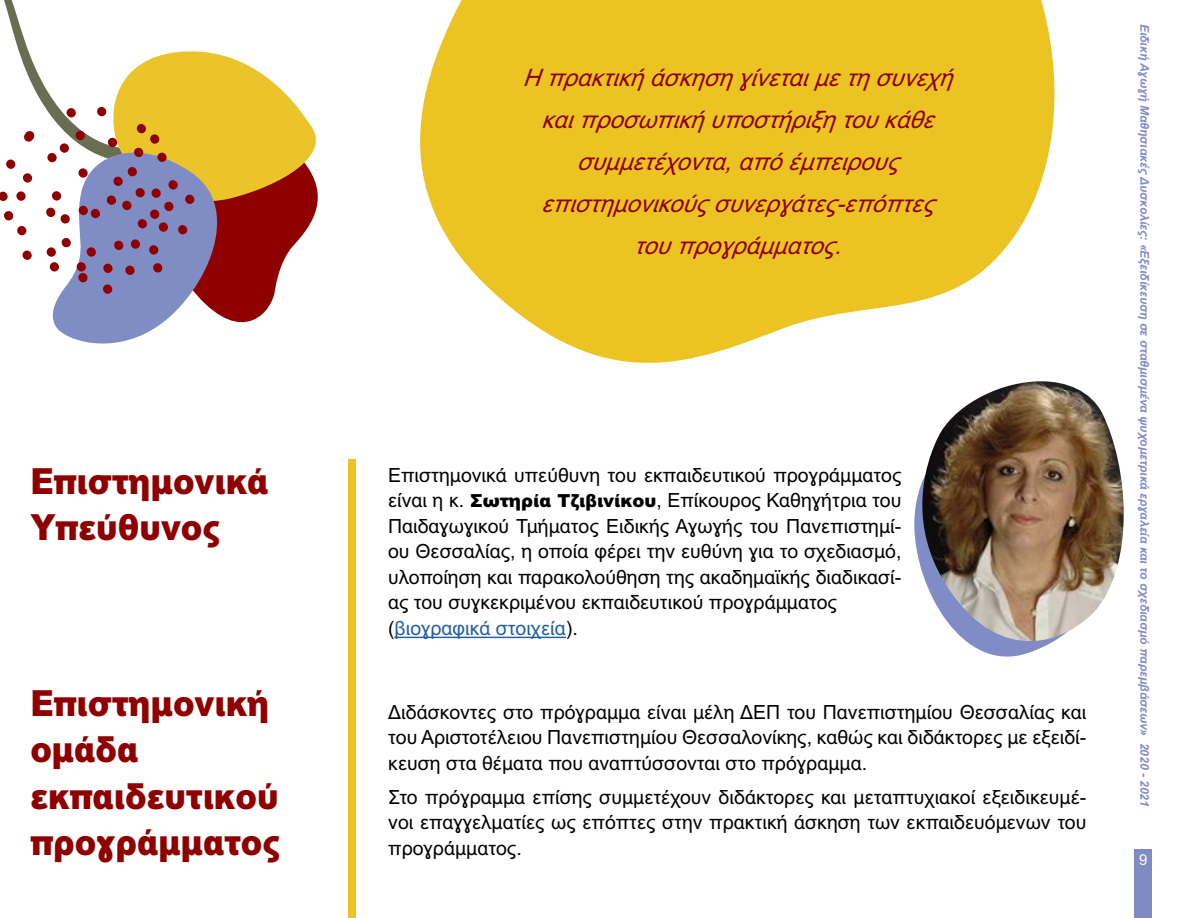
<style>
.page{position:relative;width:1188px;height:918px;background:#fff}
.page>*{position:absolute;margin:0;border:0;box-sizing:border-box;transform-origin:0 0}
.t1{font:900 36px/46.5px "IEP Sans";color:#8f0000;scale:.9 1}
.t2{font:italic 24px/42px "IEP Sans";color:#8f0000;text-align:center}
.t3{font:19.5px/25.5px "IEP Sans";color:#000101;text-align:justify}
.t4{font:15px "IEP Sans";color:#fff}
.t5{font:italic 700 12px "IEP Sans";letter-spacing:-.005em;color:#818bc5}
.s1{font-weight:900;font-size:18px}
.s2{color:#215e9e}
</style>
<div class="page">
<div style="left:1135px;top:849px;width:17px;height:69px;background:#808bc5"></div>
<svg style="left:914px;top:482px;width:140px;height:175px"></svg>
<div style="left:349px;top:459px;width:7px;height:459px;background:#ebc424"></div>
<svg style="left:0;top:0;width:318px;height:344px"></svg>
<svg style="left:420px;top:0;width:635px;height:363px;fill:#ebc424"></svg>
<hr style="left:395px;top:637px;width:171px;height:1px;background:#215e9e">
<img style="left:922px;top:381px;width:202px;height:260px">
<h1 class="t1" style="left:30px;top:458px;width:266px">Επιστημονικά<br>Υπεύθυνος</h1>
<h1 class="t1" style="left:30px;top:680px;width:279px">Επιστημονική ομάδα εκπαιδευτικού προγράμματος</h1>
<p class="t2" style="left:522px;top:57px;width:441px">Ηπρακτικήάσκησηγίνεταιμετησυνεχή καιπροσωπικήυποστήριξητουκάθε συμμετέχοντα,απόέμπειρους επιστημονικούςσυνεργάτες-επόπτες τουπρογράμματος.</p>
<p class="t3" style="left:388px;top:463px;width:515px;text-align:left">Επιστημονικά υπεύθυνη του εκπαιδευτικού προγράμματος είναι η κ. <span class="s1">Σωτηρία Τζιβινίκου</span>, Επίκουρος Καθηγήτρια του Παιδαγωγικού Τμήματος Ειδικής Αγωγής του Πανεπιστημί&shy;ου Θεσσαλίας, η οποία φέρει την ευθύνη για το σχεδιασμό, υλοποίηση και παρακολούθηση της ακαδημαϊκής διαδικασί&shy;ας του συγκεκριμένου εκπαιδευτικού προγράμματος (<span class="s2">βιογραφικά στοιχεία</span>).</p>
<p class="t3" style="left:388px;top:700px;width:700px">Διδάσκοντες στο πρόγραμμα είναι μέλη ΔΕΠ του Πανεπιστημίου Θεσσαλίας και του Αριστοτέλειου Πανεπιστημίου Θεσσαλονίκης, καθώς και διδάκτορες με εξειδί&shy;κευση στα θέματα που αναπτύσσονται στο πρόγραμμα.</p>
<p class="t3" style="left:388px;top:785px;width:700px">Στο πρόγραμμα επίσης συμμετέχουν διδάκτορες και μεταπτυχιακοί εξειδικευμέ&shy;νοι επαγγελματίες ως επόπτες στην πρακτική άσκηση των εκπαιδευόμενων του προγράμματος.</p>
<p class="t5" style="left:1152px;top:24px;width:785px;rotate:90deg">Ειδική Αγωγή Μαθησιακές Δυσκολίες: «Εξειδίκευση σε σταθμισμένα ψυχομετρικά εργαλεία και το σχεδιασμό παρεμβάσεων» 2020 - 2021</p>
<p class="t4" style="left:1139px;top:851px;width:10px">9</p>
</div>
